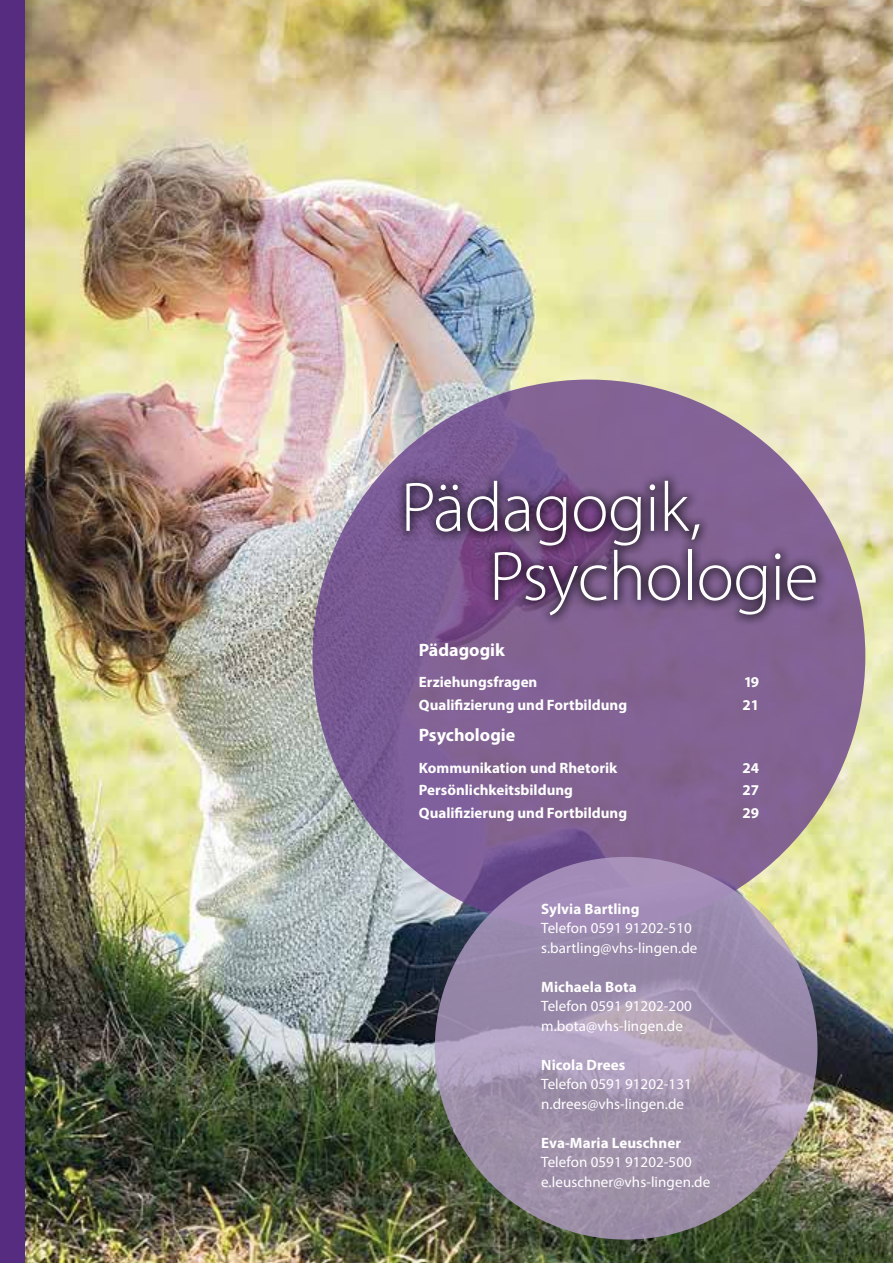
<style>
.page{position:relative;width:893px;height:1263px;background:#fff}
.page>*{position:absolute;margin:0;border:0;box-sizing:border-box;transform-origin:0 0}
.t1{font:300 70.5px/69px "Myriad Pro";letter-spacing:-.01em;color:#fff}
.t2{font:700 18px "Myriad Pro";color:#fff}
.t3{font:700 15px "Myriad Pro";color:#fff}
.t4{font:15px/19.5px "Myriad Pro";letter-spacing:.005em;color:#fff}
</style>
<div class="page">
<img style="left:25px;top:0;width:868px;height:1263px">
<div style="left:0;top:0;width:25px;height:1263px;background:#562c81"></div>
<svg style="left:313px;top:379px;width:552px;height:553px;background:#7f5f93"></svg>
<div style="left:395px;top:469px;width:432px;height:157px;background:#000;opacity:.75"></div>
<svg style="left:435px;top:857px;width:382px;height:382px;background:#a191af"></svg>
<h1 class="t1" style="left:489px;top:472px;width:331px;text-indent:-88px">Pädagogik,<br>Psychologie</h1>
<p class="t2" style="left:419px;top:638px;width:88px">Pädagogik</p>
<p class="t3" style="left:419px;top:672px;width:120px">Erziehungsfragen</p>
<p class="t3" style="left:745px;top:672px;width:15px">19</p>
<p class="t3" style="left:419px;top:695px;width:210px">Qualifizierung und Fortbildung</p>
<p class="t3" style="left:742px;top:695px;width:18px">21</p>
<p class="t2" style="left:419px;top:723px;width:98px">Psychologie</p>
<p class="t3" style="left:419px;top:758px;width:200px">Kommunikation und Rhetorik</p>
<p class="t3" style="left:742px;top:758px;width:18px">24</p>
<p class="t3" style="left:419px;top:780px;width:156px">Persönlichkeitsbildung</p>
<p class="t3" style="left:742px;top:780px;width:18px">27</p>
<p class="t3" style="left:419px;top:803px;width:210px">Qualifizierung und Fortbildung</p>
<p class="t3" style="left:742px;top:803px;width:18px">29</p>
<p class="t3" style="left:541px;top:899px;width:100px">Sylvia Bartling</p>
<p class="t4" style="left:541px;top:918px;width:158px">Telefon 0591 91202-510 s.bartling@vhs-lingen.de</p>
<p class="t3" style="left:541px;top:977px;width:97px">Michaela Bota</p>
<p class="t4" style="left:541px;top:996px;width:152px">Telefon 0591 91202-200 m.bota@vhs-lingen.de</p>
<p class="t3" style="left:541px;top:1055px;width:86px">Nicola Drees</p>
<p class="t4" style="left:541px;top:1074px;width:152px">Telefon 0591 91202-131 n.drees@vhs-lingen.de</p>
<p class="t3" style="left:541px;top:1133px;width:141px">Eva-Maria Leuschner</p>
<p class="t4" style="left:541px;top:1152px;width:171px">Telefon 0591 91202-500 e.leuschner@vhs-lingen.de</p>
</div>
